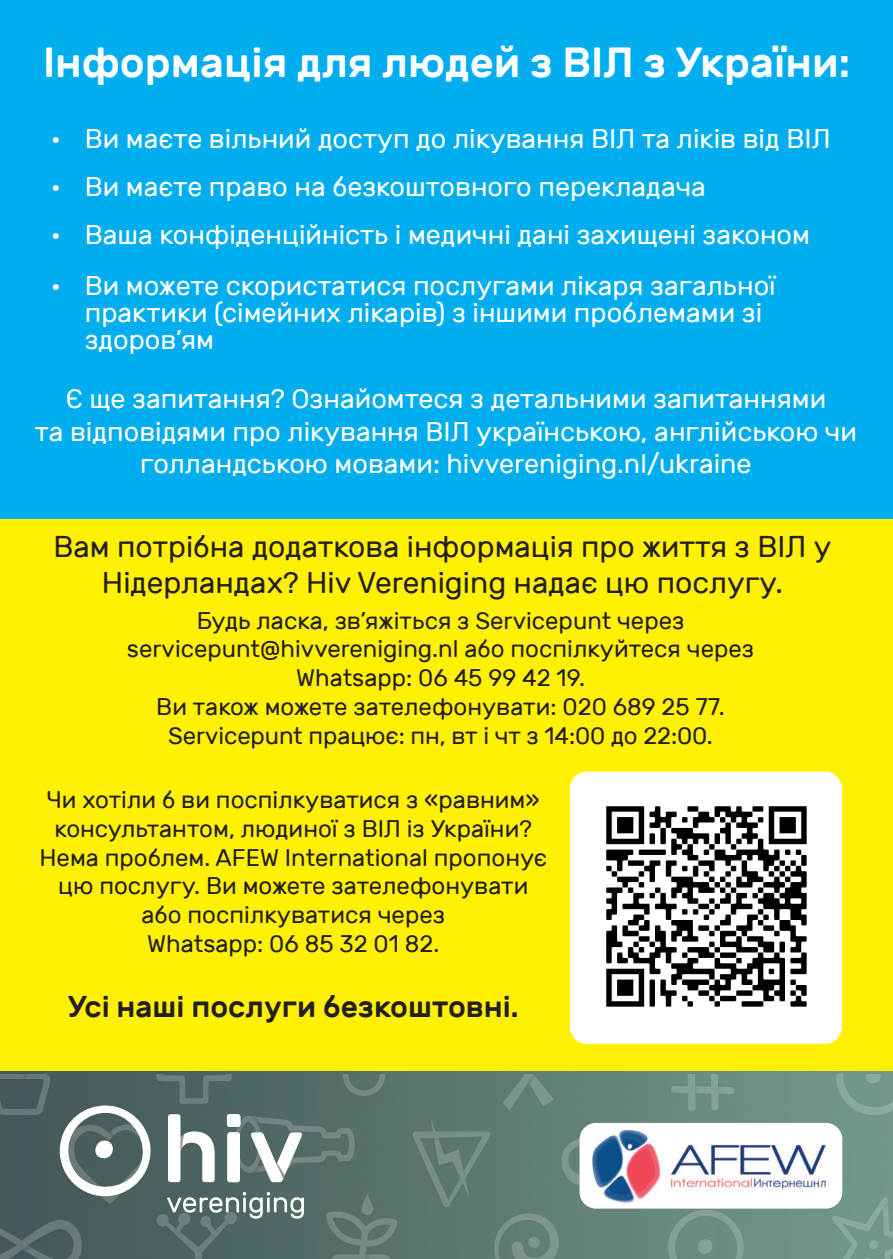
<style>
.page{position:relative;width:893px;height:1259px;background:#fff}
.page>*{position:absolute;margin:0;border:0;box-sizing:border-box;transform-origin:0 0}
.t1{font:500 42px "Rubik";color:#fff}
.t2{font:30px/36px "Rubik";color:#231f20;text-align:center}
.t3{font:500 30px "Rubik";color:#231f20}
.t4{font:27px/27px "Rubik";color:#fff}
.t5{font:24px/28.8px "Rubik";color:#231f20;text-align:center}
</style>
<div class="page">
<div style="left:0;top:519px;width:893px;height:740px;background:#fff101"></div>
<img style="left:0;top:1071px;width:893px;height:188px">
<div style="left:0;top:0;width:893px;height:519px;background:#00aeef"></div>
<div style="left:570px;top:771px;width:272px;height:272px;background:#fff;border-radius:17px"></div>
<img style="left:606px;top:806px;width:201px;height:201px">
<svg style="left:412px;top:1074px;width:481px;height:185px;background:#68887e"></svg>
<svg style="left:0;top:1074px;width:398px;height:185px;background:#607473"></svg>
<div style="left:580px;top:1123px;width:262px;height:85px;background:#fff;border-radius:17px"></div>
<img style="left:592px;top:1130px;width:69px;height:73px">
<img style="left:670px;top:1144px;width:156px;height:46px">
<p class="t1" style="left:43px;top:39px;width:809px">Інформація для людей з ВІЛ з України:</p>
<p class="t4" style="left:51px;top:125px;width:781px">• Ви маєте вільний доступ до лікування ВІЛ та ліків від ВІЛ</p>
<p class="t4" style="left:51px;top:173px;width:657px">• Ви маєте право на безкоштовного перекладача</p>
<p class="t4" style="left:51px;top:221px;width:761px">• Ваша конфіденційність і медичні дані захищені законом</p>
<p class="t4" style="left:85px;top:272px;width:692px;text-indent:-34px">• Ви можете скористатися послугами лікаря загальної практики (сімейних лікарів) з іншими проблемами зі здоров’ям</p>
<p class="t4" style="left:35px;top:383px;width:824px;line-height:32.4px;text-align:center">Є ще запитання? Ознайомтеся з детальними запитаннями<br>та відповідями про лікування ВІЛ українською, англійською чи голландською мовами: hivvereniging.nl/ukraine</p>
<p class="t2" style="left:53px;top:529px;width:779px">Вам потрібна додаткова інформація про життя з ВІЛ у<br>Нідерландах? Hiv Vereniging надає цю послугу.</p>
<p class="t5" style="left:127px;top:606px;width:629px">Будь ласка, зв’яжіться з Servicepunt через servicepunt@hivvereniging.nl або поспілкуйтеся через Whatsapp: 06 45 99 42 19.<br>Ви також можете зателефонувати: 020 689 25 77.<br>Servicepunt працює: пн, вт і чт з 14:00 до 22:00.</p>
<p class="t5" style="left:40px;top:785px;width:509px">Чи хотіли б ви поспілкуватися з «равним» консультантом, людиної з ВІЛ із України?<br>Нема проблем. AFEW International пропонує цю послугу. Ви можете зателефонувати або поспілкуватися через<br>Whatsapp: 06 85 32 01 82.</p>
<p class="t3" style="left:68px;top:989px;width:453px">Усі наші послуги безкоштовні.</p>
</div>
